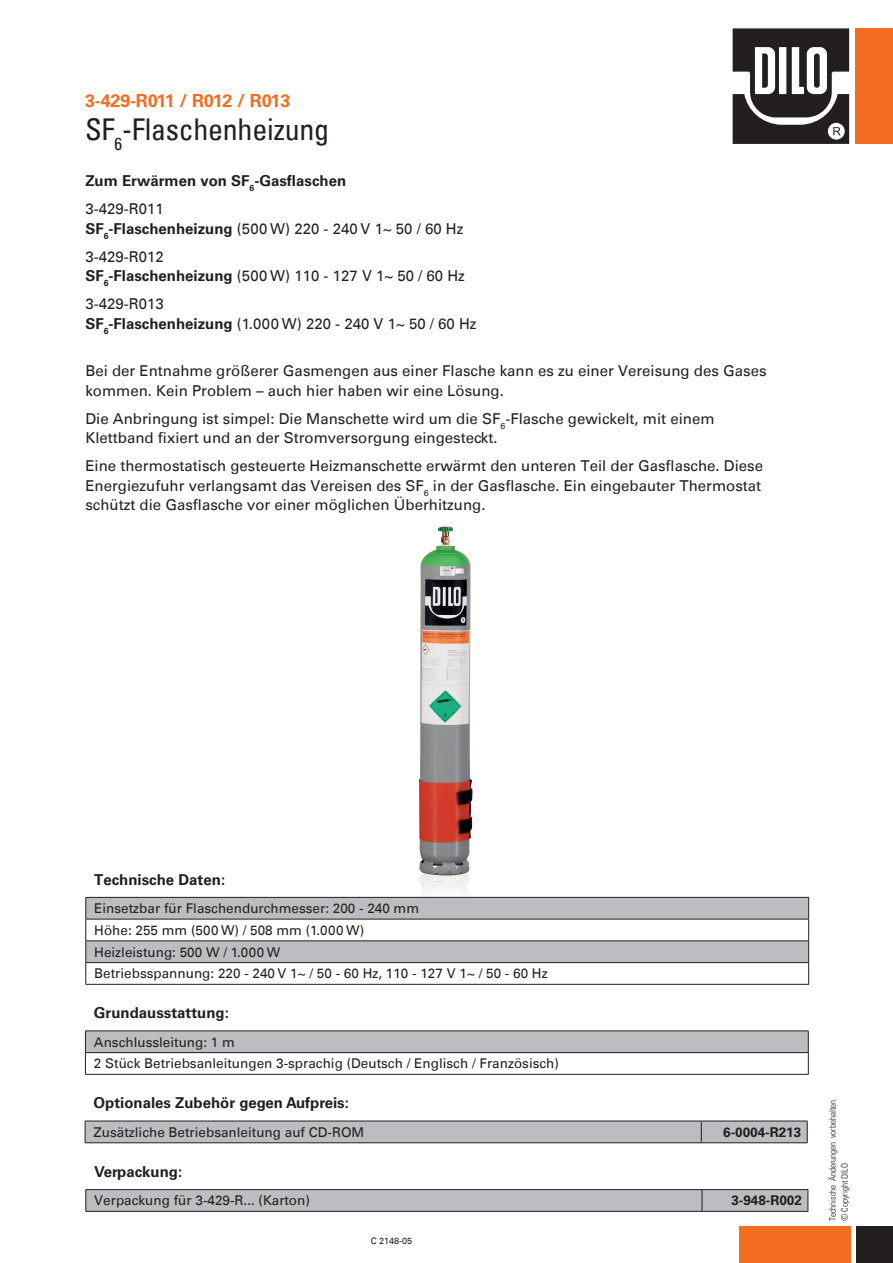
<style>
.page{position:relative;width:893px;height:1263px;background:#fff}
.page>*{position:absolute;margin:0;border:0;box-sizing:border-box;transform-origin:0 0}
.t1{font:condensed 30px "Univers LT";letter-spacing:-.01em;color:#231f20}
.t2{font:700 18px "Univers LT Pro 65";letter-spacing:-.01em;color:#f36e21}
.t3{font:15px/19.5px "Univers LT";color:#231f20}
.t4{font:700 15px "Univers LT Pro 65";color:#231f20}
.t5{font:13.5px/21.8px "Univers LT";color:#231f20}
.t6{font:700 13.5px "Univers LT Pro 65";color:#231f20}
.t7{font:300 condensed 9px/12px "Univers LT";color:#231f20}
.t8{font:9px "Univers LT";color:#231f20}
.s1{font-family:"Univers LT Pro 65";font-weight:700}
</style>
<div class="page">
<div style="left:739px;top:1226px;width:111px;height:37px;background:#f36e21"></div>
<div style="left:856px;top:1226px;width:37px;height:37px;background:#231f20"></div>
<svg style="left:733px;top:29px;width:116px;height:115px"></svg>
<div style="left:855px;top:29px;width:38px;height:115px;background:#f36e21"></div>
<img style="left:418px;top:525px;width:55px;height:366px">
<svg style="left:86px;top:898px;width:722px;height:64px;fill:#bcbdc0"></svg>
<hr style="left:85px;top:897px;width:724px;height:1px;background:#231f20">
<hr style="left:85px;top:919px;width:724px;height:1px;background:#231f20">
<hr style="left:85px;top:940px;width:724px;height:1px;background:#231f20">
<hr style="left:85px;top:962px;width:724px;height:1px;background:#231f20">
<svg style="left:85px;top:898px;width:1px;height:86px"></svg>
<svg style="left:808px;top:898px;width:1px;height:86px"></svg>
<hr style="left:85px;top:984px;width:724px;height:1px;background:#231f20">
<svg style="left:85px;top:1121px;width:723px;height:22px;background:#b3b3b6"></svg>
<hr style="left:85px;top:1211px;width:617px;height:1px;background:#231f20">
<hr style="left:702px;top:1211px;width:106px;height:1px;background:#231f20">
<svg style="left:85px;top:1189px;width:723px;height:22px;background:#b3b4b7"></svg>
<div style="left:85px;top:1031px;width:723px;height:21px;background:#bcbdc0"></div>
<svg style="left:808px;top:1031px;width:1px;height:43px"></svg>
<hr style="left:85px;top:1030px;width:724px;height:1px;background:#231f20">
<hr style="left:85px;top:1052px;width:724px;height:1px;background:#231f20">
<hr style="left:85px;top:1074px;width:724px;height:1px;background:#231f20">
<svg style="left:85px;top:1031px;width:1px;height:43px"></svg>
<p class="t2" style="left:85px;top:90px;width:207px">3-429-R011 / R012 / R013</p>
<h1 class="t1" style="left:85px;top:110px;width:246px">SF<sub>6</sub>-Flaschenheizung</h1>
<p class="t4" style="left:85px;top:172px;width:262px">Zum Erwärmen von SF<sub>6</sub>-Gasflaschen</p>
<p class="t3" style="left:85px;top:199px;width:380px">3-429-R011<br><span class="s1">SF</span><sub>6</sub><span class="s1">-Flaschenheizung</span> (500 W) 220 - 240 V 1~ 50 / 60 Hz</p>
<p class="t3" style="left:85px;top:247px;width:381px">3-429-R012<br><span class="s1">SF</span><sub>6</sub><span class="s1">-Flaschenheizung</span> (500 W) 110 - 127 V 1~ 50 / 60 Hz</p>
<p class="t3" style="left:85px;top:294px;width:393px">3-429-R013<br><span class="s1">SF</span><sub>6</sub><span class="s1">-Flaschenheizung</span> (1.000 W) 220 - 240 V 1~ 50 / 60 Hz</p>
<p class="t3" style="left:85px;top:361px;width:683px">Bei der Entnahme größerer Gasmengen aus einer Flasche kann es zu einer Vereisung des Gases kommen. Kein Problem – auch hier haben wir eine Lösung.</p>
<p class="t3" style="left:85px;top:409px;width:631px">Die Anbringung ist simpel: Die Manschette wird um die SF<sub>6</sub>-Flasche gewickelt, mit einem<br>Klettband fixiert und an der Stromversorgung eingesteckt.</p>
<p class="t3" style="left:85px;top:456px;width:679px;text-align:justify">Eine thermostatisch gesteuerte Heizmanschette erwärmt den unteren Teil der Gasflasche. Diese Energiezufuhr verlangsamt das Vereisen des SF<sub>6</sub> in der Gasflasche. Ein eingebauter Thermostat schützt die Gasflasche vor einer möglichen Überhitzung.</p>
<p class="t4" style="left:94px;top:870px;width:132px">Technische Daten:</p>
<p class="t5" style="left:94px;top:897px;width:455px">Einsetzbar für Flaschendurchmesser: 200 - 240 mm<br>Höhe: 255 mm (500 W) / 508 mm (1.000 W)<br>Heizleistung: 500 W / 1.000 W<br>Betriebsspannung: 220 - 240 V 1~ / 50 - 60 Hz, 110 - 127 V 1~ / 50 - 60 Hz</p>
<p class="t4" style="left:94px;top:1004px;width:137px">Grundausstattung:</p>
<p class="t5" style="left:94px;top:1031px;width:467px">Anschlussleitung: 1 m<br>2 Stück Betriebsanleitungen 3-sprachig (Deutsch / Englisch / Französisch)</p>
<p class="t4" style="left:94px;top:1094px;width:257px">Optionales Zubehör gegen Aufpreis:</p>
<p class="t5" style="left:94px;top:1121px;width:272px">Zusätzliche Betriebsanleitung auf CD-ROM</p>
<p class="t6" style="left:723px;top:1124px;width:80px">6-0004-R213</p>
<p class="t4" style="left:94px;top:1162px;width:89px">Verpackung:</p>
<p class="t5" style="left:94px;top:1190px;width:217px">Verpackung für 3-429-R... (Karton)</p>
<p class="t6" style="left:731px;top:1192px;width:72px">3-948-R002</p>
<p class="t8" style="left:371px;top:1235px;width:43px">C 2148-05</p>
<p class="t7" style="left:826px;top:1221px;width:125px;rotate:-90deg">Technische Änderungen vorbehalten. © Copyright DILO</p>
</div>
